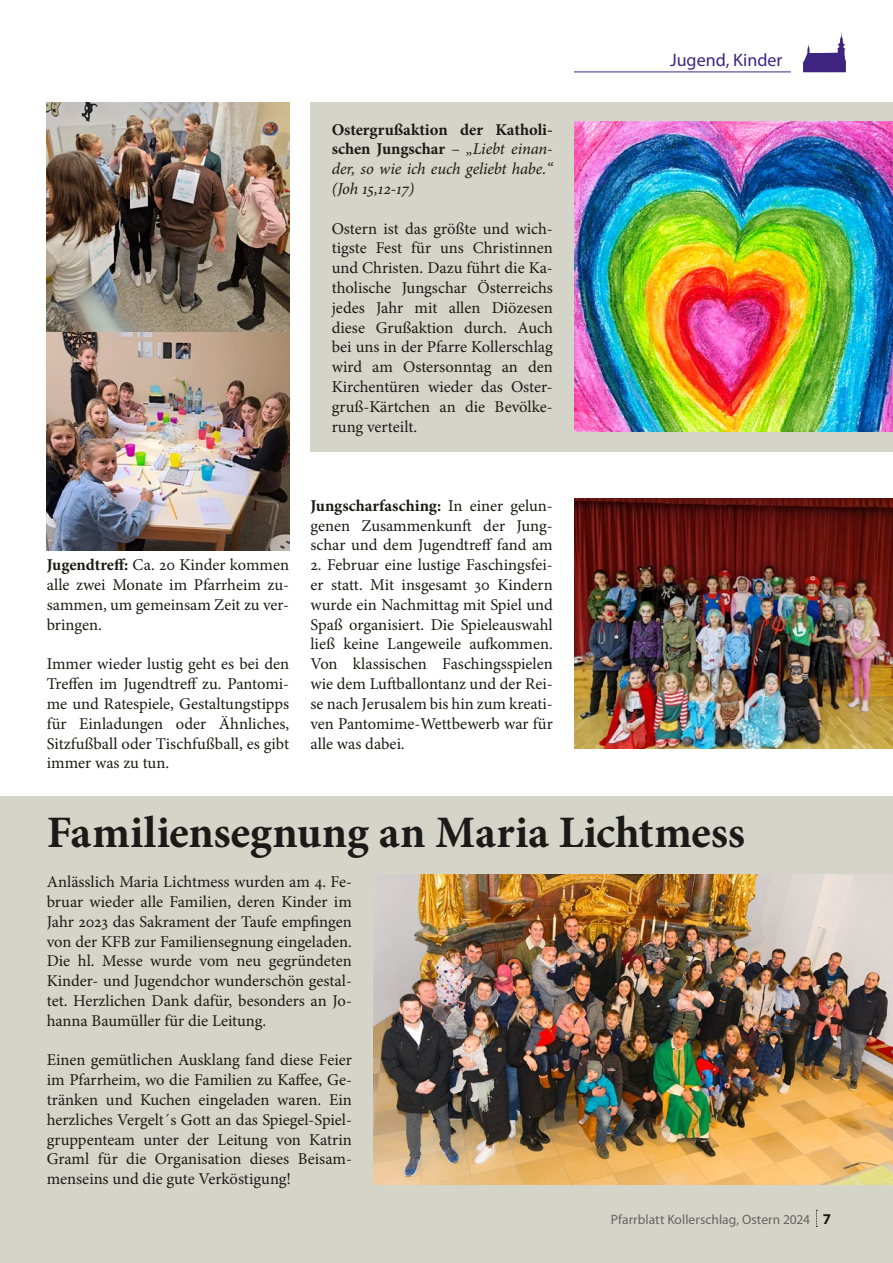
<style>
.page{position:relative;width:893px;height:1263px;background:#fff}
.page>*{position:absolute;margin:0;border:0;box-sizing:border-box;transform-origin:0 0}
.t1{font:700 45px "Minion Pro";letter-spacing:-.005em;color:#1a1a18}
.t2{font:18px "Myriad Pro";color:#3e2581}
.t3{font:16.5px/19.8px "Minion Pro";color:#1a1a18;text-align:justify}
.t4{font:italic 16.5px/19.8px "Minion Pro";letter-spacing:-.005em;color:#1a1a18;text-align:justify}
.t5{font:13.5px "Myriad Pro";letter-spacing:.005em;color:#636362}
.s1{font-weight:700;font-style:normal}
.s2{font-style:normal}
.s3{font-weight:700}
.s4{font-weight:700;font-size:15px;color:#1a1a18}
</style>
<div class="page">
<div style="left:0;top:797px;width:893px;height:466px;background:#d5d4c8"></div>
<div style="left:310px;top:102px;width:583px;height:349px;background:#d5d4c8"></div>
<img style="left:47px;top:102px;width:242px;height:448px">
<img style="left:574px;top:498px;width:319px;height:250px">
<img style="left:574px;top:122px;width:319px;height:310px">
<img style="left:374px;top:874px;width:519px;height:310px">
<svg style="left:816px;top:1210px;width:1px;height:17px"></svg>
<svg style="left:802px;top:32px;width:44px;height:40px"></svg>
<hr style="left:574px;top:72px;width:217px;height:1px;background:#3e2581">
<p class="t4" style="left:332px;top:119px;width:223px"><span class="s1">Ostergrußaktion der Katholi&shy;schen Jungschar</span> <span class="s2">–</span> „Liebt einan&shy;der, so wie ich euch geliebt habe.“ (Joh 15,12-17)</p>
<p class="t3" style="left:332px;top:219px;width:223px">Ostern ist das größte und wich&shy;tigste Fest für uns Christinnen und Christen. Dazu führt die Ka&shy;tholische Jungschar Österreichs jedes Jahr mit allen Diözesen diese Grußaktion durch. Auch bei uns in der Pfarre Kollerschlag wird am Ostersonntag an den Kirchentüren wieder das Oster&shy;gruß-Kärtchen an die Bevölke&shy;rung verteilt.</p>
<p class="t3" style="left:47px;top:555px;width:244px"><span class="s3">Jugendtreff:</span> Ca. 20 Kinder kommen alle zwei Monate im Pfarrheim zu&shy;sammen, um gemeinsam Zeit zu ver&shy;bringen.</p>
<p class="t3" style="left:47px;top:654px;width:244px">Immer wieder lustig geht es bei den Treffen im Jugendtreff zu. Pantomi&shy;me und Ratespiele, Gestaltungstipps für Einladungen oder Ähnliches, Sitzfußball oder Tischfußball, es gibt immer was zu tun.</p>
<p class="t3" style="left:310px;top:496px;width:244px"><span class="s3">Jungscharfasching:</span> In einer gelun&shy;genen Zusammenkunft der Jung&shy;schar und dem Jugendtreff fand am</p>
<p class="t3" style="left:310px;top:555px;width:244px">2. Februar eine lustige Faschingsfei&shy;er statt. Mit insgesamt 30 Kindern wurde ein Nachmittag mit Spiel und Spaß organisiert. Die Spieleauswahl ließ keine Langeweile aufkommen.<br>Von klassischen Faschingsspielen wie dem Luftballontanz und der Rei&shy;se nach Jerusalem bis hin zum kreati&shy;ven Pantomime-Wettbewerb war für alle was dabei.</p>
<p class="t2" style="left:670px;top:49px;width:114px">Jugend, Kinder</p>
<h1 class="t1" style="left:47px;top:800px;width:700px">Familiensegnung an Maria Lichtmess</h1>
<p class="t3" style="left:47px;top:872px;width:307px">Anlässlich Maria Lichtmess wurden am 4. Fe&shy;bruar wieder alle Familien, deren Kinder im Jahr 2023 das Sakrament der Taufe empfingen von der KFB zur Familiensegnung eingeladen.<br>Die hl. Messe wurde vom neu gegründeten Kinder- und Jugendchor wunderschön gestal&shy;tet. Herzlichen Dank dafür, besonders an Jo&shy;hanna Baumüller für die Leitung.</p>
<p class="t3" style="left:47px;top:1050px;width:307px">Einen gemütlichen Ausklang fand diese Feier im Pfarrheim, wo die Familien zu Kaffee, Ge&shy;tränken und Kuchen eingeladen waren. Ein herzliches Vergelt´s Gott an das Spiegel-Spiel&shy;gruppenteam unter der Leitung von Katrin Graml für die Organisation dieses Beisam&shy;menseins und die gute Verköstigung!</p>
<p class="t5" style="left:611px;top:1211px;width:222px">Pfarrblatt Kollerschlag, Ostern 2024 <span class="s4">7</span></p>
</div>
